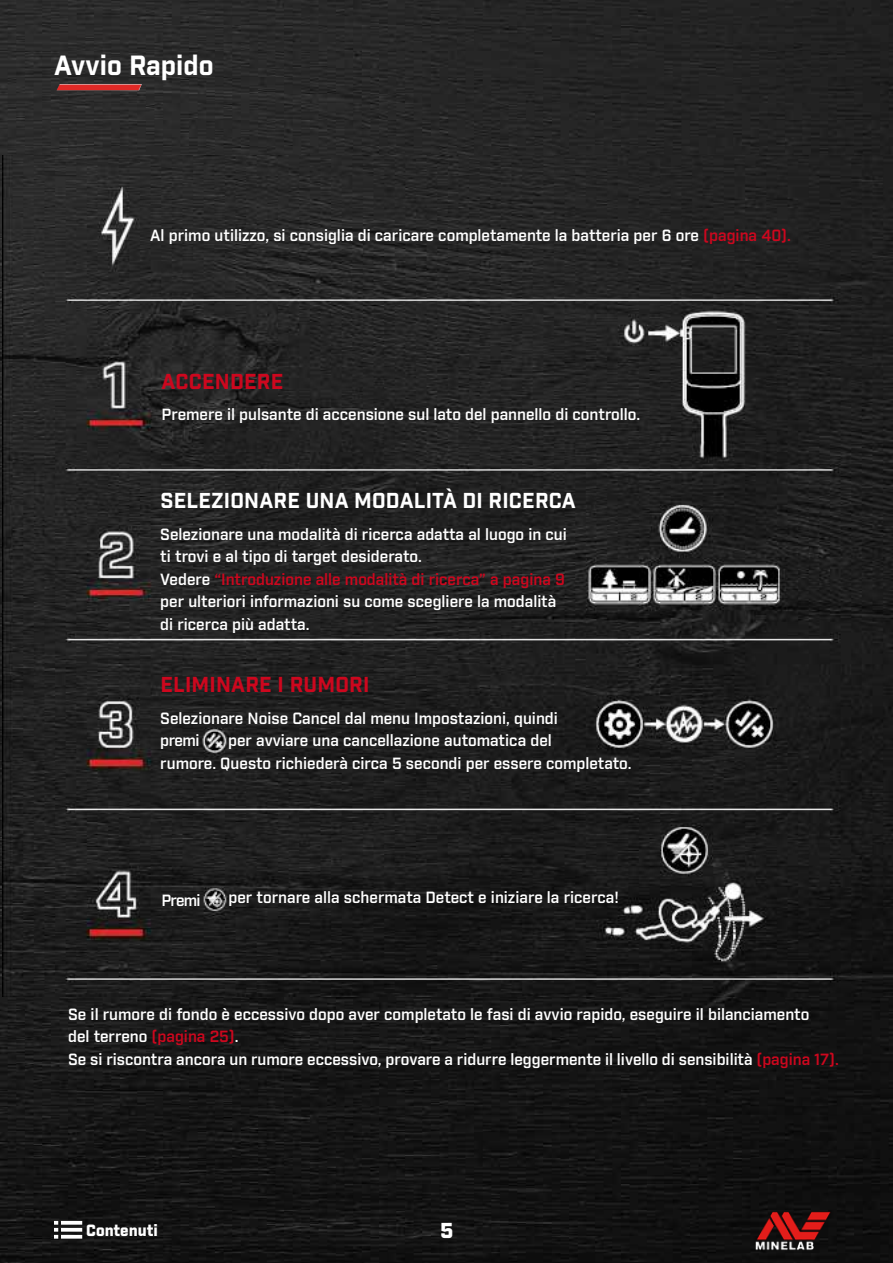
<style>
.page{position:relative;width:893px;height:1263px;background:#fff}
.page>*{position:absolute;margin:0;border:0;box-sizing:border-box;transform-origin:0 0}
.t1{font:700 27px "Industry";color:#fff}
.t2{font:700 21px "Industry";letter-spacing:.01em;color:#fff}
.t3{font:700 21px "Industry";letter-spacing:.01em;color:#cd071e}
.t4{font:900 21px "Industry";color:#fff}
.t5{font:600 15.75px/22.5px "Industry";color:#fff}
.t6{font:900 15.75px "Industry";color:#fff}
.s1{color:#cd071e}
</style>
<div class="page">
<img style="left:0;top:0;width:893px;height:1263px">
<img style="left:748px;top:1203px;width:91px;height:54px">
<svg style="left:61px;top:1221px;width:21px;height:4px"></svg>
<svg style="left:61px;top:1228px;width:21px;height:4px"></svg>
<hr style="left:61px;top:1235px;width:21px;height:3px;background:#fff">
<svg style="left:54px;top:1221px;width:4px;height:17px"></svg>
<img style="left:3px;top:155px;width:890px;height:841px">
<img style="left:57px;top:84px;width:85px;height:6px">
<h1 class="t1" style="left:54px;top:49px;width:161px">AVVIO RAPIDO</h1>
<p class="t5" style="left:150px;top:225px;width:642px">Al primo utilizzo, si consiglia di caricare completamente la batteria per 6 ore <span class="s1">(pagina 40).</span></p>
<h2 class="t3" style="left:162px;top:368px;width:123px">ACCENDERE</h2>
<p class="t5" style="left:162px;top:404px;width:480px">Premere il pulsante di accensione sul lato del pannello di controllo.</p>
<h2 class="t2" style="left:160px;top:488px;width:14px">SELE</h2>
<h2 class="t2" style="left:211px;top:488px;width:48px">ZIONARE</h2>
<h2 class="t2" style="left:306px;top:488px;width:93px">UNA MODALIT</h2>
<h2 class="t2" style="left:443px;top:488px;width:59px">À DI RICERCA</h2>
<p class="t5" style="left:160px;top:523px;width:408px">Selezionare una modalità di ricerca adatta al luogo in cui ti trovi e al tipo di target desiderato.<br>Vedere <span class="s1">“Introduzione alle modalità di ricerca” a pagina 9 </span>per ulteriori informazioni su come scegliere la modalità di ricerca più adatta.</p>
<h2 class="t3" style="left:160px;top:672px;width:14px">ELIMINARE</h2>
<h2 class="t3" style="left:278px;top:672px;width:82px">I RUMORI</h2>
<p class="t5" style="left:160px;top:707px;width:399px">Selezionare Noise Cancel dal menu Impostazioni, quindi premi</p>
<p class="t5" style="left:160px;top:730px;width:473px;text-indent:68px">per avviare una cancellazione automatica del<br>rumore. Questo richiederà circa 5 secondi per essere completato.</p>
<p class="t5" style="left:162px;top:890px;width:40px">Premi</p>
<p class="t5" style="left:229px;top:886px;width:392px">per tornare alla schermata Detect e iniziare la ricerca!</p>
<p class="t5" style="left:68px;top:1004px;width:772px">Se il rumore di fondo è eccessivo dopo aver completato le fasi di avvio rapido, eseguire il bilanciamento<br>del terreno <span class="s1">(pagina 25)</span>.<br>Se si riscontra ancora un rumore eccessivo, provare a ridurre leggermente il livello di sensibilità <span class="s1">(pagina 17).</span></p>
<p class="t6" style="left:86px;top:1221px;width:73px">Contenuti</p>
<h2 class="t4" style="left:440px;top:1218px;width:15px">5</h2>
</div>
